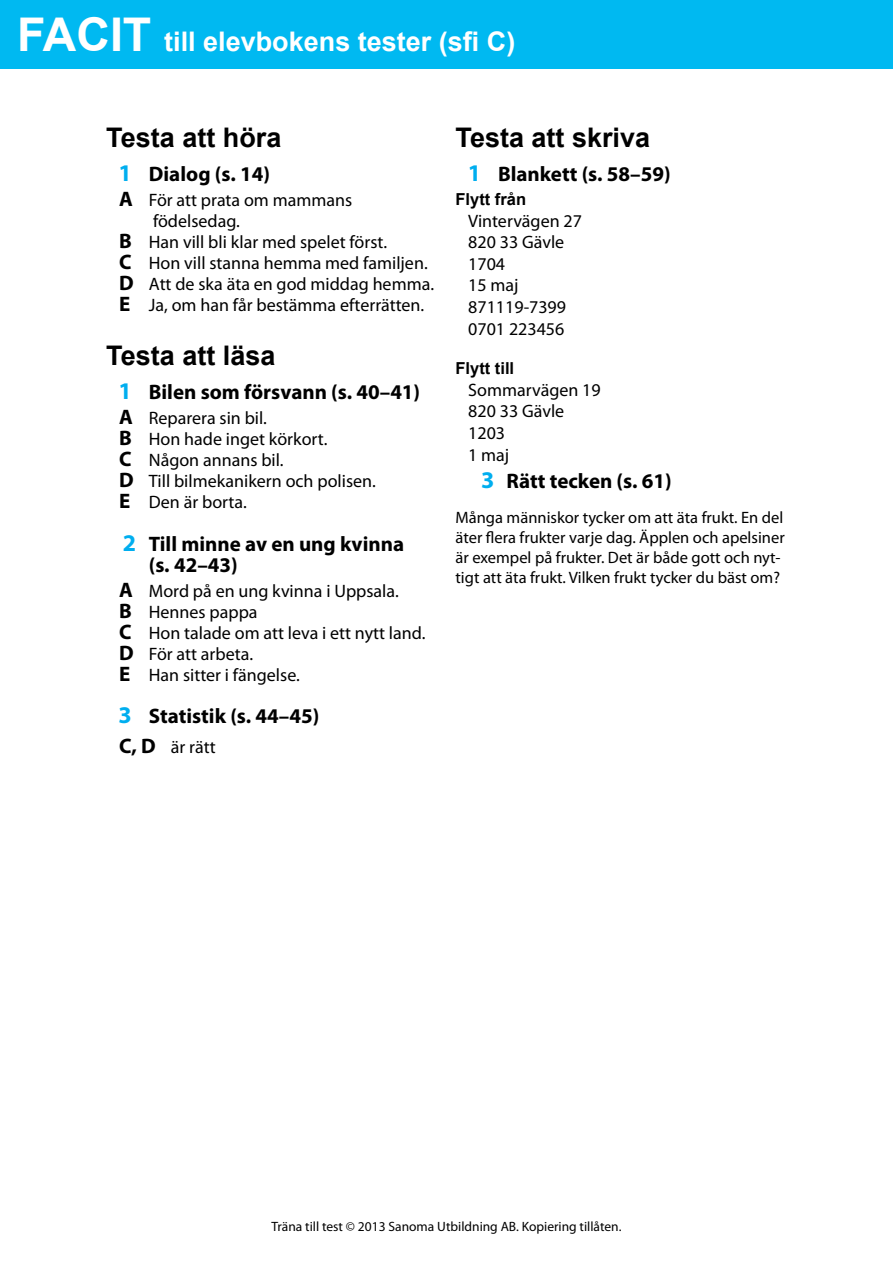
<style>
.page{position:relative;width:893px;height:1263px;background:#fff}
.page>*{position:absolute;margin:0;border:0;box-sizing:border-box;transform-origin:0 0}
.t1{font:700 27px "Arial";color:#000}
.t2{font:700 27px "Arial";color:#fff}
.t3{font:700 21px/21px "Myriad Pro";color:#000}
.t4{font:18px/21px "Myriad Pro";color:#000}
.t5{font:16.5px/19.8px "Myriad Pro";color:#000}
.t6{font:700 16.5px "Arial";color:#000}
.t7{font:13.5px "Myriad Pro";color:#000}
.s1{font-size:46.5px}
.s2{font-size:24px;color:#00aeef}
.s3{font-weight:700;font-size:21px}
</style>
<div class="page">
<div style="left:0;top:0;width:893px;height:68px;background:#00b9f1"></div>
<h1 class="t2" style="left:17px;top:24px;width:500px"><span class="s1">FACIT</span> till elevbokens tester (sfi C)</h1>
<h1 class="t1" style="left:106px;top:120px;width:177px">Testa att höra</h1>
<p class="t3" style="left:118px;top:163px;width:153px"><span class="s2">1</span> Dialog (s. 14)</p>
<p class="t4" style="left:119px;top:189px;width:235px"><span class="s3">A</span> För att prata om mammans</p>
<p class="t4" style="left:153px;top:210px;width:88px">födelsedag.</p>
<p class="t4" style="left:119px;top:231px;width:270px"><span class="s3">B</span> Han vill bli klar med spelet först.</p>
<p class="t4" style="left:119px;top:252px;width:310px"><span class="s3">C</span> Hon vill stanna hemma med familjen.</p>
<p class="t4" style="left:119px;top:273px;width:317px"><span class="s3">D</span> Att de ska äta en god middag hemma.</p>
<p class="t4" style="left:119px;top:294px;width:307px"><span class="s3">E</span> Ja, om han får bestämma efterrätten.</p>
<h1 class="t1" style="left:106px;top:338px;width:171px">Testa att läsa</h1>
<p class="t3" style="left:118px;top:381px;width:303px"><span class="s2">1</span> Bilen som försvann (s. 40–41)</p>
<p class="t4" style="left:119px;top:407px;width:258px"><span class="s3">A</span> Reparera sin bil.<br><span class="s3">B</span> Hon hade inget körkort.<br><span class="s3">C</span> Någon annans bil.<br><span class="s3">D</span> Till bilmekanikern och polisen.<br><span class="s3">E</span> Den är borta.</p>
<p class="t3" style="left:149px;top:532px;width:257px;text-indent:-26px"><span class="s2">2</span> Till minne av en ung kvinna (s. 42–43)</p>
<p class="t4" style="left:119px;top:580px;width:308px"><span class="s3">A</span> Mord på en ung kvinna i Uppsala.<br><span class="s3">B</span> Hennes pappa<br><span class="s3">C</span> Hon talade om att leva i ett nytt land.<br><span class="s3">D</span> För att arbeta.<br><span class="s3">E</span> Han sitter i fängelse.</p>
<p class="t3" style="left:118px;top:705px;width:202px"><span class="s2">3</span> Statistik (s. 44–45)</p>
<p class="t4" style="left:119px;top:736px;width:98px"><span class="s3">C, D</span> är rätt</p>
<h1 class="t1" style="left:455px;top:120px;width:196px">Testa att skriva</h1>
<p class="t3" style="left:468px;top:163px;width:204px"><span class="s2">1</span> Blankett (s. 58–59)</p>
<p class="t6" style="left:455px;top:188px;width:72px">Flytt från</p>
<p class="t4" style="left:468px;top:210px;width:115px;line-height:21.6px">Vintervägen 27<br>820 33 Gävle<br>1704<br>15 maj<br>871119-7399<br>0701 223456</p>
<p class="t6" style="left:455px;top:358px;width:60px">Flytt till</p>
<p class="t4" style="left:468px;top:379px;width:134px;line-height:21.6px">Sommarvägen 19<br>820 33 Gävle<br>1203<br>1 maj</p>
<p class="t3" style="left:481px;top:470px;width:192px"><span class="s2">3</span> Rätt tecken (s. 61)</p>
<p class="t5" style="left:455px;top:507px;width:331px">Många människor tycker om att äta frukt. En del äter flera frukter varje dag. Äpplen och apelsiner är exempel på frukter. Det är både gott och nyt&shy;tigt att äta frukt. Vilken frukt tycker du bäst om?</p>
<p class="t7" style="left:271px;top:1218px;width:352px">Träna till test © 2013 Sanoma Utbildning AB. Kopiering tillåten.</p>
</div>
